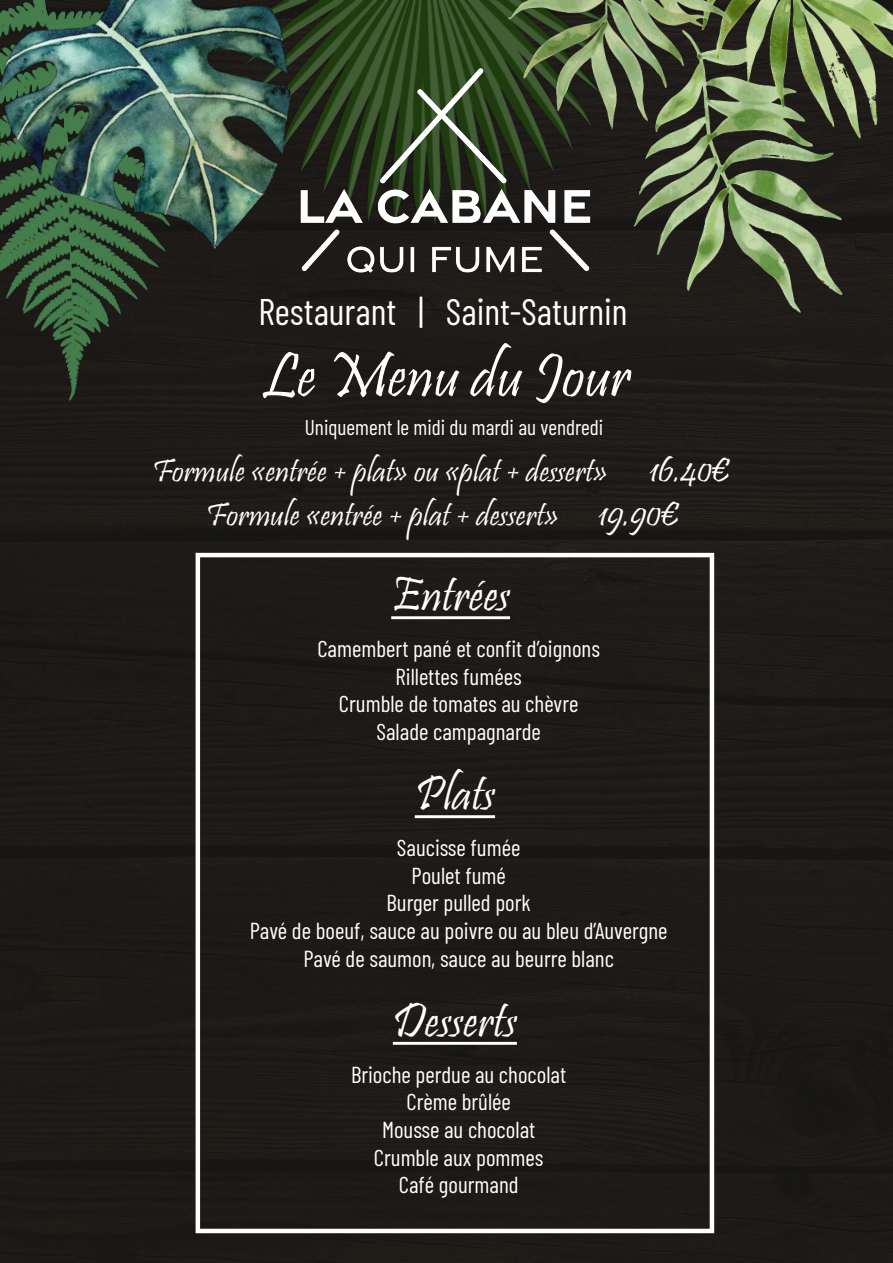
<style>
.page{position:relative;width:893px;height:1263px;background:#fff}
.page>*{position:absolute;margin:0;border:0;box-sizing:border-box;transform-origin:0 0}
.t1{font:64.5px "Pristina";color:#fff}
.t2{font:49.5px "Pristina";color:#fff}
.t3{font:37.05px "Barlow Condensed";color:#fff}
.t4{font:33.6px "Pristina";color:#fff}
.t5{font:33.3px "Pristina";color:#fff}
.t6{font:23.1px "Barlow Condensed";color:#fff}
.t7{font:21.3px "Barlow Condensed";color:#fff}
.s1{font-size:34.95px}
</style>
<div class="page">
<div style="left:0;top:280px;width:893px;height:983px;background:#1d1a17"></div>
<img style="left:373px;top:0;width:134px;height:68px">
<img style="left:507px;top:0;width:386px;height:328px">
<img style="left:0;top:323px;width:196px;height:78px">
<img style="left:0;top:0;width:373px;height:323px">
<img style="left:297px;top:68px;width:295px;height:212px">
<hr style="left:391px;top:616px;width:119px;height:3px;background:#fff">
<hr style="left:415px;top:815px;width:80px;height:3px;background:#fff">
<hr style="left:393px;top:1042px;width:124px;height:3px;background:#fff">
<div style="left:196px;top:553px;width:518px;height:680px;border:4px solid #fff"></div>
<p class="t3" style="left:259px;top:285px;width:371px">Restaurant | Saint-Saturnin</p>
<p class="t1" style="left:263px;top:340px;width:369px">Le Menu du Jour</p>
<p class="t7" style="left:305px;top:412px;width:300px">Uniquement le midi du mardi au vendredi</p>
<p class="t5" style="left:152px;top:452px;width:579px">Formule «entrée + plat» ou «plat + dessert» <span class="s1">16.40€</span></p>
<p class="t4" style="left:206px;top:496px;width:474px">Formule «entrée + plat + dessert» <span class="s1">19.90€</span></p>
<p class="t2" style="left:391px;top:567px;width:120px">Entrées</p>
<p class="t6" style="left:317px;top:632px;width:284px">Camembert pané et confit d’oignons</p>
<p class="t6" style="left:396px;top:660px;width:128px">Rillettes fumées</p>
<p class="t6" style="left:339px;top:688px;width:241px">Crumble de tomates au chèvre</p>
<p class="t6" style="left:376px;top:715px;width:166px">Salade campagnarde</p>
<p class="t2" style="left:415px;top:766px;width:82px">Plats</p>
<p class="t6" style="left:397px;top:831px;width:125px">Saucisse fumée</p>
<p class="t6" style="left:411px;top:859px;width:96px">Poulet fumé</p>
<p class="t6" style="left:386px;top:886px;width:146px">Burger pulled pork</p>
<p class="t6" style="left:250px;top:914px;width:419px">Pavé de boeuf, sauce au poivre ou au bleu d’Auvergne</p>
<p class="t6" style="left:303px;top:942px;width:312px">Pavé de saumon, sauce au beurre blanc</p>
<p class="t2" style="left:393px;top:993px;width:126px">Desserts</p>
<p class="t6" style="left:351px;top:1058px;width:217px">Brioche perdue au chocolat</p>
<p class="t6" style="left:406px;top:1085px;width:106px">Crème brûlée</p>
<p class="t6" style="left:382px;top:1113px;width:155px">Mousse au chocolat</p>
<p class="t6" style="left:374px;top:1141px;width:171px">Crumble aux pommes</p>
<p class="t6" style="left:399px;top:1168px;width:121px">Café gourmand</p>
</div>
